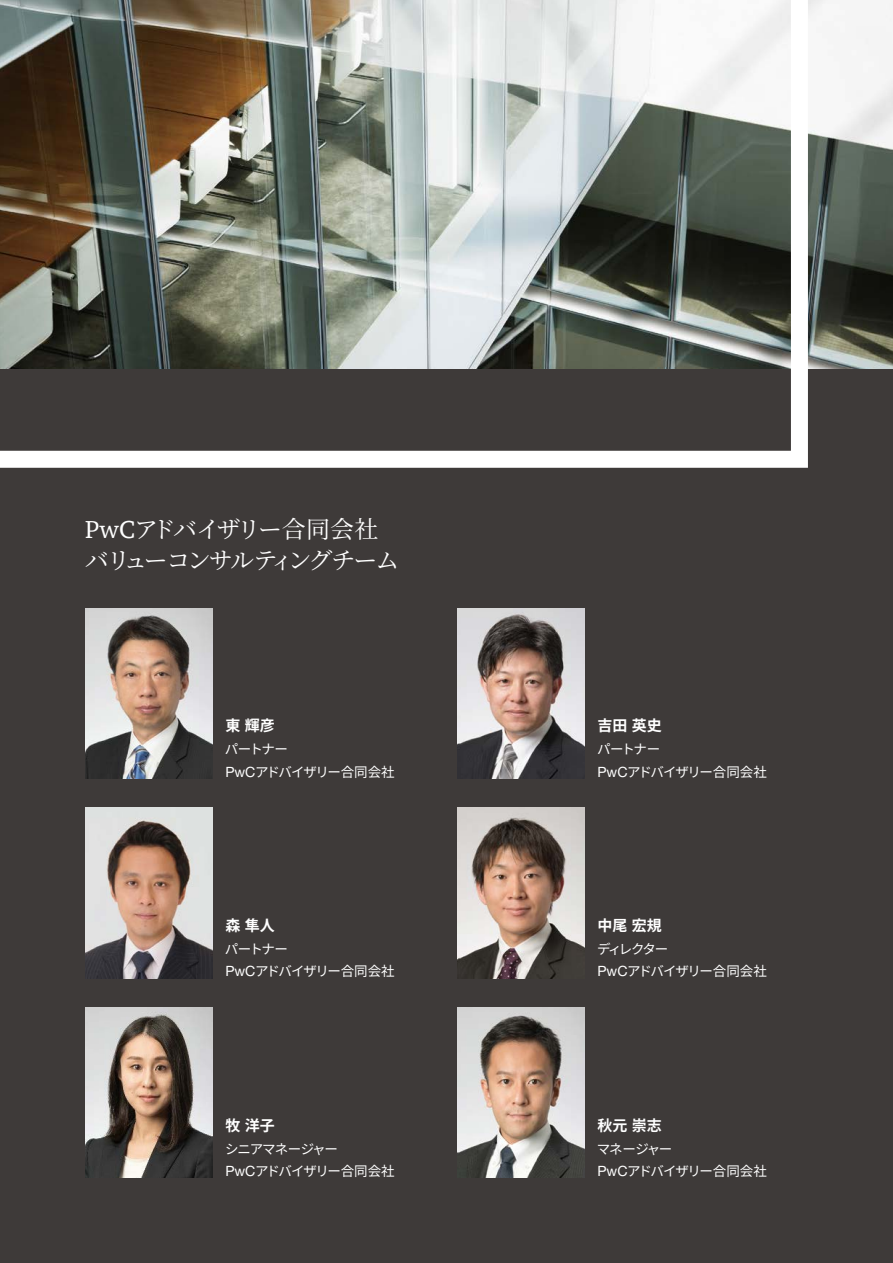
<style>
.page{position:relative;width:893px;height:1263px;background:#fff}
.page>*{position:absolute;margin:0;border:0;box-sizing:border-box;transform-origin:0 0}
.t1{font:24px/31.5px "Noto Serif CJ Kjp";letter-spacing:-.105em;color:#fff}
.t2{font:700 15px "Noto Sans CJ Kjp";color:#fff}
.t3{font:13.5px/22.5px "Noto Sans CJ Kjp";letter-spacing:-.085em;color:#fff}
.s1{font-family:"ITC Charter Com";font-size:25.2px}
.s2{font-family:"Helvetica Neue LT Std";font-size:14.1px}
</style>
<div class="page">
<img style="left:816px;top:0;width:77px;height:370px">
<div style="left:0;top:370px;width:893px;height:893px;background:#3e3a39"></div>
<img style="left:85px;top:1008px;width:128px;height:170px">
<img style="left:85px;top:808px;width:128px;height:170px">
<img style="left:457px;top:808px;width:128px;height:170px">
<img style="left:85px;top:608px;width:128px;height:170px">
<img style="left:457px;top:608px;width:128px;height:170px">
<img style="left:457px;top:1008px;width:128px;height:170px">
<img style="left:0;top:0;width:816px;height:468px">
<h1 class="t1" style="left:85px;top:514px;width:316px"><span class="s1">PwC</span>アドバイザリー合同会社バリューコンサルティングチーム</h1>
<p class="t2" style="left:225px;top:717px;width:51px">東輝彦</p>
<p class="t3" style="left:225px;top:738px;width:171px">パートナー<br><span class="s2">PwC</span>アドバイザリー合同会社</p>
<p class="t2" style="left:225px;top:917px;width:51px">森隼人</p>
<p class="t3" style="left:225px;top:938px;width:171px">パートナー<br><span class="s2">PwC</span>アドバイザリー合同会社</p>
<p class="t2" style="left:225px;top:1117px;width:51px">牧洋子</p>
<p class="t3" style="left:225px;top:1138px;width:171px">シニアマネージャー<br><span class="s2">PwC</span>アドバイザリー合同会社</p>
<p class="t2" style="left:597px;top:717px;width:66px">吉田英史</p>
<p class="t3" style="left:597px;top:738px;width:171px">パートナー<br><span class="s2">PwC</span>アドバイザリー合同会社</p>
<p class="t2" style="left:597px;top:917px;width:66px">中尾宏規</p>
<p class="t3" style="left:597px;top:938px;width:171px">ディレクター<br><span class="s2">PwC</span>アドバイザリー合同会社</p>
<p class="t2" style="left:597px;top:1117px;width:66px">秋元崇志</p>
<p class="t3" style="left:597px;top:1138px;width:172px">マネージャー<br><span class="s2">PwC</span>アドバイザリー合同会社</p>
</div>
